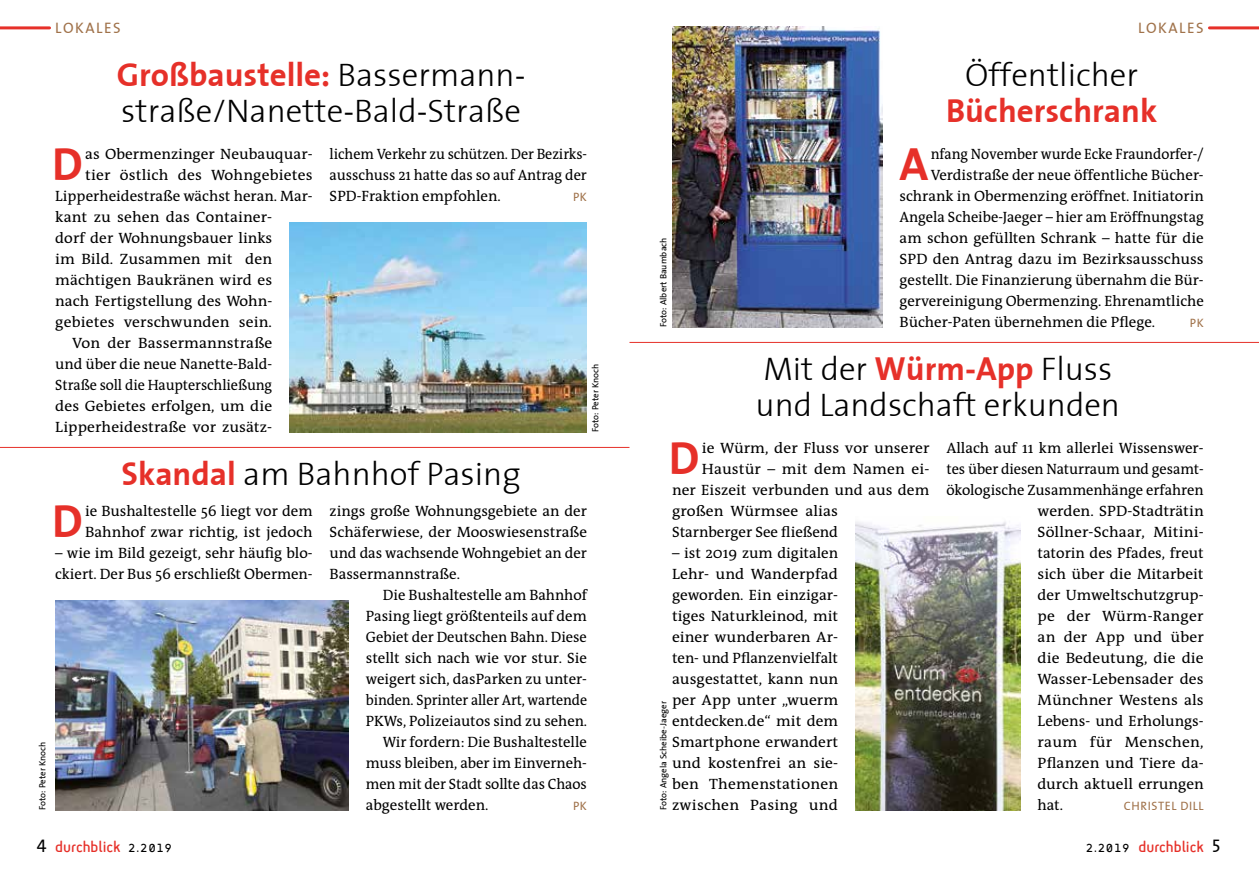
<style>
.page{position:relative;width:1259px;height:893px;background:#fff}
.page>*{position:absolute;margin:0;border:0;box-sizing:border-box;transform-origin:0 0}
.t1{font:46.05px "The Sans Bold ZHW1 Plain";color:#e63029}
.t2{font:33px/36px "The Sans Light ZHW1 Plain";color:#000}
.t3{font:33px "The Sans Bold ZHW1 Plain";color:#e63029}
.t4{font:16.5px "Sci Fly Sans";color:#e63029}
.t5{font:15px/21px "The Antiqua B";color:#000}
.t6{font:15px "The Antiqua B";color:#000;scale:1.04 1}
.t7{font:15px/21px "The Antiqua B";color:#000;text-align:justify;scale:.95 1}
.t8{font:15px "The Antiqua B";color:#000;scale:.94 1}
.t9{font:15px "The Antiqua B";color:#000;scale:.96 1}
.t10{font:15px "The Antiqua B";letter-spacing:.02em;color:#000;scale:1.04 1}
.t11{font:15px "The Sans ZHW1 Plain";letter-spacing:.1em;color:#a0724a}
.t12{font:12px "The Sans ZHW1 Plain";letter-spacing:.05em;color:#a0724a}
.t13{font:9px "The Sans ZHW1 Plain";color:#000}
.s1{font-family:"The Sans Light ZHW1 Plain";color:#000}
.s2{font-family:"The Sans Bold ZHW1 Plain";color:#e63029}
.s3{font-family:"The Sans ZHW1 Plain";font-size:18px;color:#000}
.s4{font-size:12px;color:#000}
</style>
<div class="page">
<hr style="left:0;top:26px;width:50px;height:3px;background:#e63029">
<hr style="left:1209px;top:26px;width:50px;height:3px;background:#e63029">
<img style="left:672px;top:27px;width:210px;height:300px">
<hr style="left:0;top:447px;width:629px;height:1px;background:#e63029">
<hr style="left:629px;top:342px;width:630px;height:1px;background:#e63029">
<img style="left:289px;top:222px;width:298px;height:210px">
<img style="left:55px;top:600px;width:294px;height:210px">
<img style="left:855px;top:522px;width:165px;height:288px">
<p class="t13" style="left:35px;top:810px;width:70px;rotate:-90deg">Foto: Peter Knoch</p>
<p class="t11" style="left:55px;top:16px;width:67px">LOKALES</p>
<p class="t11" style="left:1138px;top:16px;width:67px">LOKALES</p>
<h2 class="t2" style="left:965px;top:56px;width:174px">Öffentlicher</h2>
<h2 class="t3" style="left:946px;top:83px;width:213px">Bücherschrank</h2>
<h1 class="t1" style="left:899px;top:126px;width:30px">A</h1>
<p class="t8" style="left:930px;top:146px;width:292px">nfang November wurde Ecke Fraundorfer-/</p>
<h2 class="t3" style="left:117px;top:47px;width:410px">Großbaustelle: <span class="s1">Bassermann-</span></h2>
<h2 class="t2" style="left:121px;top:92px;width:401px">straße/Nanette-Bald-Straße</h2>
<h1 class="t1" style="left:52px;top:126px;width:32px">D</h1>
<p class="t5" style="left:85px;top:144px;width:229px">as Obermenzinger Neubauquar-</p>
<p class="t7" style="left:330px;top:144px;width:272px">lichem Verkehr zu schützen. Der Bezirks&shy;ausschuss 21 hatte das so auf Antrag der SPD-Fraktion empfohlen.</p>
<p class="t6" style="left:85px;top:167px;width:220px">tier östlich des Wohngebietes</p>
<p class="t5" style="left:55px;top:186px;width:259px">Lipperheidestraße wächst heran. Mar-</p>
<p class="t6" style="left:55px;top:209px;width:210px">kant zu sehen das Container-</p>
<p class="t5" style="left:55px;top:228px;width:218px">dorf der Wohnungsbauer links</p>
<p class="t6" style="left:55px;top:251px;width:210px">im Bild. Zusammen mit den</p>
<p class="t6" style="left:55px;top:272px;width:210px">mächtigen Baukränen wird es</p>
<p class="t5" style="left:55px;top:291px;width:218px">nach Fertigstellung des Wohn-</p>
<p class="t6" style="left:55px;top:314px;width:210px">gebietes verschwunden sein.</p>
<p class="t6" style="left:72px;top:335px;width:194px">Von der Bassermannstraße</p>
<p class="t5" style="left:55px;top:354px;width:218px">und über die neue Nanette-Bald-</p>
<p class="t7" style="left:55px;top:375px;width:230px">Straße soll die Haupterschließung</p>
<p class="t6" style="left:55px;top:398px;width:210px">des Gebietes erfolgen, um die</p>
<p class="t6" style="left:55px;top:419px;width:209px">Lipperheidestraße vor zusätz-</p>
<p class="t5" style="left:930px;top:165px;width:274px">Verdistraße der neue öffentliche Bücher-</p>
<p class="t5" style="left:899px;top:186px;width:305px">schrank in Obermenzing eröffnet. Initiatorin</p>
<p class="t5" style="left:899px;top:207px;width:306px">Angela Scheibe-Jaeger – hier am Eröffnungstag</p>
<p class="t5" style="left:899px;top:228px;width:305px">am schon gefüllten Schrank – hatte für die</p>
<p class="t5" style="left:899px;top:249px;width:306px">SPD den Antrag dazu im Bezirksausschuss</p>
<p class="t5" style="left:899px;top:270px;width:305px">gestellt. Die Finanzierung übernahm die Bür-</p>
<p class="t5" style="left:899px;top:291px;width:306px">gervereinigung Obermenzing. Ehrenamtliche</p>
<p class="t5" style="left:899px;top:312px;width:257px">Bücher-Paten übernehmen die Pflege.</p>
<p class="t12" style="left:1189px;top:313px;width:15px">PK</p>
<p class="t12" style="left:573px;top:187px;width:15px">PK</p>
<p class="t13" style="left:656px;top:327px;width:91px;rotate:-90deg">Foto: Albert Baumbach</p>
<h2 class="t2" style="left:755px;top:350px;width:366px">Mit der <span class="s2">Würm-App</span> Fluss und Landschaft erkunden</h2>
<p class="t13" style="left:588px;top:432px;width:70px;rotate:-90deg">Foto: Peter Knoch</p>
<h2 class="t2" style="left:121px;top:455px;width:401px"><span class="s2">Skandal</span> am Bahnhof Pasing</h2>
<h1 class="t1" style="left:52px;top:483px;width:32px">D</h1>
<p class="t5" style="left:85px;top:501px;width:229px">ie Bushaltestelle 56 liegt vor dem<br>Bahnhof zwar richtig, ist jedoch</p>
<p class="t5" style="left:55px;top:543px;width:259px">– wie im Bild gezeigt, sehr häufig blo&shy;ckiert. Der Bus 56 erschließt Obermen-</p>
<p class="t5" style="left:330px;top:501px;width:259px;text-align:justify">zings große Wohnungsgebiete an der Schäferwiese, der Mooswiesenstraße und das wachsende Wohngebiet an der Bassermannstraße.</p>
<p class="t5" style="left:383px;top:585px;width:206px">Die Bushaltestelle am Bahnhof</p>
<p class="t5" style="left:366px;top:606px;width:222px">Pasing liegt größtenteils auf dem</p>
<p class="t5" style="left:366px;top:627px;width:223px">Gebiet der Deutschen Bahn. Diese</p>
<p class="t5" style="left:366px;top:648px;width:223px">stellt sich nach wie vor stur. Sie</p>
<p class="t5" style="left:366px;top:669px;width:223px">weigert sich, dasParken zu unter-</p>
<p class="t8" style="left:366px;top:692px;width:237px">binden. Sprinter aller Art, wartende</p>
<p class="t5" style="left:366px;top:711px;width:223px">PKWs, Polizeiautos sind zu sehen.</p>
<p class="t5" style="left:383px;top:732px;width:205px">Wir fordern: Die Bushaltestelle</p>
<p class="t5" style="left:366px;top:753px;width:223px">muss bleiben, aber im Einverneh-</p>
<p class="t9" style="left:366px;top:776px;width:232px">men mit der Stadt sollte das Chaos</p>
<p class="t5" style="left:366px;top:795px;width:124px">abgestellt werden.</p>
<p class="t12" style="left:573px;top:796px;width:15px">PK</p>
<h1 class="t1" style="left:669px;top:420px;width:32px">D</h1>
<p class="t6" style="left:702px;top:440px;width:220px">ie Würm, der Fluss vor unserer</p>
<p class="t6" style="left:702px;top:461px;width:220px">Haustür – mit dem Namen ei-</p>
<p class="t5" style="left:672px;top:480px;width:259px">ner Eiszeit verbunden und aus dem</p>
<p class="t6" style="left:672px;top:503px;width:161px">großen Würmsee alias</p>
<p class="t5" style="left:672px;top:522px;width:168px">Starnberger See fließend</p>
<p class="t5" style="left:672px;top:543px;width:168px;text-align:justify">– ist 2019 zum digitalen Lehr- und Wanderpfad geworden. Ein einzigar&shy;tiges Naturkleinod, mit einer wunderbaren Ar&shy;ten- und Pflanzenvielfalt ausgestattet, kann nun per App unter „wuerm entdecken.de“ mit dem Smartphone erwandert und kostenfrei an sie&shy;ben Themenstationen zwischen Pasing und</p>
<p class="t13" style="left:656px;top:810px;width:111px;rotate:-90deg">Foto: Angela Scheibe-Jaeger</p>
<p class="t5" style="left:946px;top:438px;width:259px">Allach auf 11 km allerlei Wissenswer-</p>
<p class="t9" style="left:946px;top:461px;width:269px">tes über diesen Naturraum und gesamt-</p>
<p class="t5" style="left:946px;top:480px;width:259px">ökologische Zusammenhänge erfahren</p>
<p class="t6" style="left:1037px;top:503px;width:161px">werden. SPD-Stadträtin</p>
<p class="t6" style="left:1037px;top:524px;width:161px">Söllner-Schaar, Mitini-</p>
<p class="t5" style="left:1037px;top:543px;width:168px">tatorin des Pfades, freut</p>
<p class="t5" style="left:1037px;top:564px;width:168px">sich über die Mitarbeit</p>
<p class="t5" style="left:1037px;top:585px;width:168px">der Umweltschutzgrup-</p>
<p class="t6" style="left:1037px;top:608px;width:161px">pe der Würm-Ranger</p>
<p class="t6" style="left:1037px;top:629px;width:161px">an der App und über</p>
<p class="t6" style="left:1037px;top:650px;width:161px">die Bedeutung, die die</p>
<p class="t6" style="left:1037px;top:671px;width:161px">Wasser-Lebensader des</p>
<p class="t6" style="left:1037px;top:692px;width:161px">Münchner Westens als</p>
<p class="t5" style="left:1037px;top:711px;width:168px">Lebens- und Erholungs-</p>
<p class="t10" style="left:1037px;top:734px;width:161px">raum für Menschen,</p>
<p class="t6" style="left:1037px;top:755px;width:161px">Pflanzen und Tiere da-</p>
<p class="t5" style="left:1037px;top:774px;width:168px">durch aktuell errungen</p>
<p class="t5" style="left:1037px;top:795px;width:27px">hat.</p>
<p class="t12" style="left:1123px;top:796px;width:81px">CHRISTEL DILL</p>
<p class="t4" style="left:37px;top:837px;width:136px"><span class="s3">4</span> durchblick <span class="s4">2.2019</span></p>
<p class="t4" style="left:1086px;top:837px;width:136px"><span class="s4">2.2019</span> durchblick <span class="s3">5</span></p>
</div>
